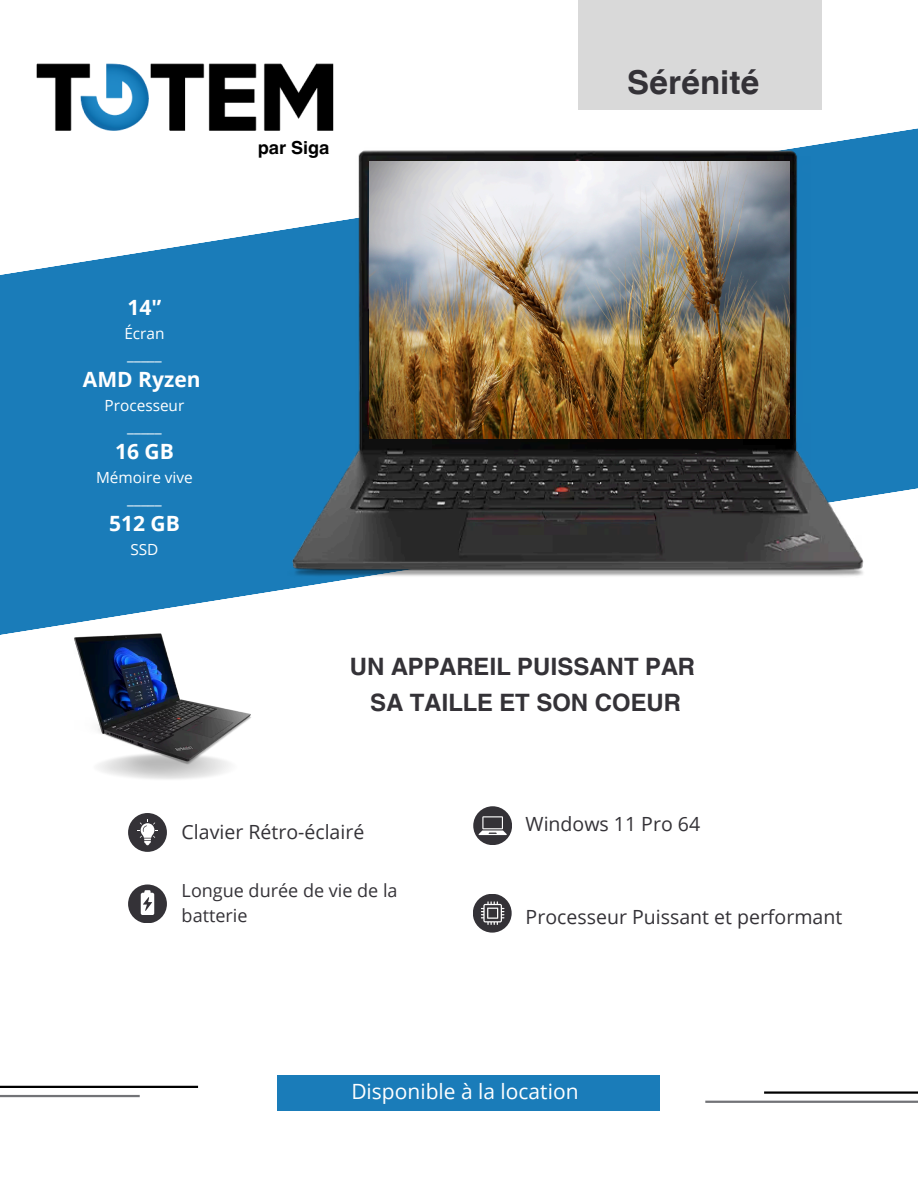
<style>
.page{position:relative;width:918px;height:1188px;background:#fff}
.page>*{position:absolute;margin:0;border:0;box-sizing:border-box;transform-origin:0 0}
.t1{font:700 33px "Helvetica World";color:#343237}
.t2{font:700 24px/36px "Helvetica World";color:#343237;text-align:center}
.t3{font:700 21px "Open Sans";color:#fff}
.t4{font:21px "Open Sans";color:#fff}
.t5{font:19.5px "Open Sans";color:#343237}
.t6{font:18px/24.8px "Open Sans";color:#343237}
.t7{font:700 18px "Helvetica World";color:#000}
.t8{font:15.45px "Open Sans";color:#fff}
</style>
<div class="page">
<svg style="left:0;top:109px;width:918px;height:526px;fill:#1a7cb9"></svg>
<div style="left:579px;top:0;width:243px;height:109px;background:#d9d9d9"></div>
<img style="left:30px;top:63px;width:306px;height:75px">
<div style="left:128px;top:813px;width:39px;height:39px;background:#343237;border-radius:50%"></div>
<svg style="left:137px;top:820px;width:21px;height:25px"></svg>
<div style="left:473px;top:806px;width:39px;height:39px;background:#343237;border-radius:50%"></div>
<svg style="left:479px;top:816px;width:28px;height:19px"></svg>
<hr style="left:0;top:1095px;width:140px;height:2px;background:#727377">
<hr style="left:0;top:1086px;width:198px;height:2px;background:#000">
<hr style="left:705px;top:1101px;width:213px;height:2px;background:#727377">
<hr style="left:764px;top:1091px;width:154px;height:3px;background:#000">
<div style="left:277px;top:1075px;width:383px;height:36px;background:#1a7cb9"></div>
<img style="left:68px;top:623px;width:188px;height:150px">
<div style="left:473px;top:894px;width:39px;height:39px;background:#343237;border-radius:50%"></div>
<svg style="left:481px;top:901px;width:23px;height:24px"></svg>
<img style="left:277px;top:121px;width:603px;height:485px">
<div style="left:743px;top:425px;width:49px;height:20px;background:#000"></div>
<img style="left:369px;top:162px;width:420px;height:277px">
<div style="left:128px;top:885px;width:39px;height:38px;background:#343237;border-radius:50%"></div>
<svg style="left:141px;top:890px;width:13px;height:25px"></svg>
<p class="t3" style="left:127px;top:293px;width:36px">14'’</p>
<p class="t8" style="left:124px;top:322px;width:42px">Écran</p>
<p class="t8" style="left:127px;top:344px;width:36px">_____</p>
<p class="t3" style="left:83px;top:365px;width:119px">AMD Ryzen</p>
<p class="t8" style="left:105px;top:394px;width:81px">Processeur</p>
<p class="t8" style="left:127px;top:416px;width:36px">_____</p>
<p class="t3" style="left:115px;top:437px;width:60px">16 GB</p>
<p class="t8" style="left:96px;top:466px;width:98px">Mémoire vive</p>
<p class="t8" style="left:127px;top:488px;width:36px">_____</p>
<h4 class="t3" style="left:109px;top:509px;width:72px">512 GB</h4>
<p class="t8" style="left:130px;top:538px;width:30px">SSD</p>
<p class="t7" style="left:258px;top:133px;width:73px">par Siga</p>
<p class="t1" style="left:627px;top:56px;width:134px">Sérénité</p>
<h3 class="t2" style="left:350px;top:646px;width:347px">UN APPAREIL PUISSANT PAR<br>SA TAILLE ET SON COEUR</h3>
<p class="t5" style="left:182px;top:818px;width:184px">Clavier Rétro-éclairé</p>
<p class="t6" style="left:182px;top:878px;width:217px">Longue durée de vie de la batterie</p>
<p class="t5" style="left:526px;top:810px;width:176px">Windows 11 Pro 64</p>
<p class="t5" style="left:526px;top:903px;width:318px">Processeur Puissant et performant</p>
<h2 class="t4" style="left:351px;top:1077px;width:229px">Disponible à la location</h2>
</div>
